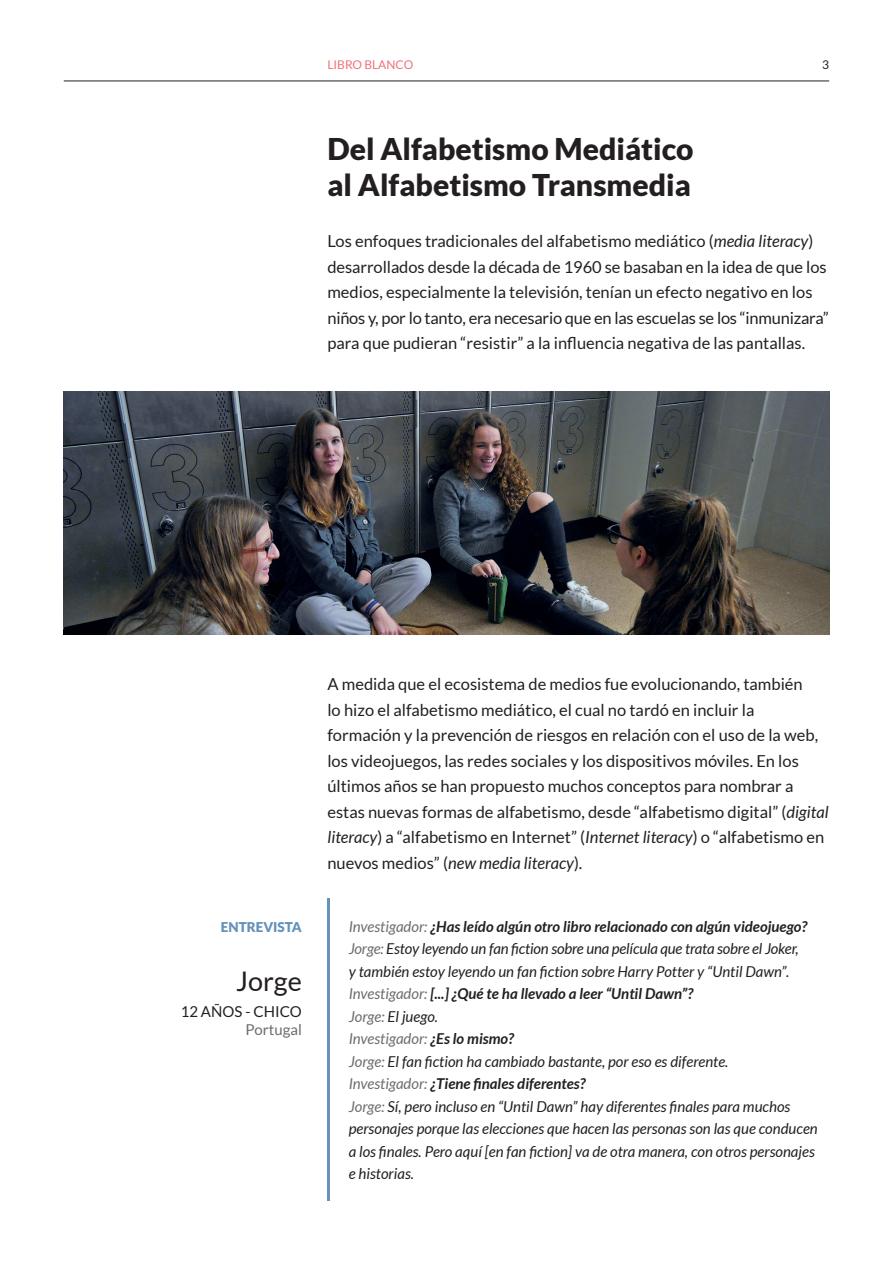
<style>
.page{position:relative;width:893px;height:1263px;background:#fff}
.page>*{position:absolute;margin:0;border:0;box-sizing:border-box;transform-origin:0 0}
.testo{font:900 30px "Lato";color:#231f20}
.testo-2{font:27px "Lato";color:#231f20}
.titoli{font:16.5px/25.5px "Lato";color:#231f20}
.testo-3{font:italic 15px/22.5px "Lato";color:#231f20}
.testo-4{font:italic 700 15px "Lato";color:#231f20}
.testo-5{font:italic 15px "Lato";color:#6c6d70}
.testo-6{font:15px "Lato";color:#231f20}
.testo-7{font:15px "Lato";color:#6c6d70}
.testo-8{font:900 13.5px "Lato";color:#6592ba}
.t1{font:12px "Lato";color:#f17079}
.t2{font:12px "Lato";color:#231f20}
.s1{font-style:italic}
.s2{font-weight:400;color:#6c6d70}
.s3{color:#6c6d70}
.s4{font-weight:700;color:#231f20}
</style>
<div class="page">
<hr style="left:64px;top:81px;width:765px;height:1px;background:#231f20">
<img style="left:64px;top:392px;width:765px;height:242px">
<hr style="left:327px;top:898px;width:3px;height:302px;background:#6592ba">
<p class="t1" style="left:327px;top:58px;width:87px">LIBRO BLANCO</p>
<p class="t2" style="left:822px;top:58px;width:8px">3</p>
<p class="testo" style="left:327px;top:132px;width:368px">Del Alfabetismo Mediático</p>
<p class="testo" style="left:327px;top:168px;width:365px">al Alfabetismo Transmedia</p>
<p class="titoli" style="left:327px;top:228px;width:503px">Los enfoques tradicionales del alfabetismo mediático (<span class="s1">media literacy</span>) desarrollados desde la década de 1960 se basaban en la idea de que los medios, especialmente la televisión, tenían un efecto negativo en los niños y, por lo tanto, era necesario que en las escuelas se los “inmunizara” para que pudieran “resistir” a la influencia negativa de las pantallas.</p>
<p class="testo-8" style="left:221px;top:919px;width:83px">ENTREVISTA</p>
<p class="testo-2" style="left:236px;top:966px;width:67px">Jorge</p>
<p class="testo-6" style="left:181px;top:1004px;width:123px">12 AÑOS - CHICO</p>
<p class="testo-7" style="left:246px;top:1022px;width:58px">Portugal</p>
<p class="titoli" style="left:327px;top:671px;width:503px">A medida que el ecosistema de medios fue evolucionando, también<br>lo hizo el alfabetismo mediático, el cual no tardó en incluir la formación y la prevención de riesgos en relación con el uso de la web, los videojuegos, las redes sociales y los dispositivos móviles. En los últimos años se han propuesto muchos conceptos para nombrar a estas nuevas formas de alfabetismo, desde “alfabetismo digital” (<span class="s1">digital literacy</span>) a “alfabetismo en Internet” (<span class="s1">Internet literacy</span>) o “alfabetismo en nuevos medios” (<span class="s1">new media literacy</span>).</p>
<p class="testo-4" style="left:349px;top:917px;width:460px"><span class="s2">Investigador:</span> ¿Has leído algún otro libro relacionado con algún videojuego?</p>
<p class="testo-3" style="left:349px;top:938px;width:452px"><span class="s3">Jorge:</span> Estoy leyendo un fan fiction sobre una película que trata sobre el Joker,</p>
<p class="testo-3" style="left:349px;top:960px;width:442px">y también estoy leyendo un fan fiction sobre Harry Potter y “Until Dawn”.</p>
<p class="testo-4" style="left:349px;top:985px;width:346px"><span class="s2">Investigador:</span> [...] ¿Qué te ha llevado a leer “Until Dawn”?</p>
<p class="testo-3" style="left:349px;top:1005px;width:91px"><span class="s3">Jorge:</span> El juego.</p>
<p class="testo-5" style="left:349px;top:1030px;width:167px">Investigador: <span class="s4">¿Es lo mismo?</span></p>
<p class="testo-3" style="left:349px;top:1050px;width:381px"><span class="s3">Jorge:</span> El fan fiction ha cambiado bastante, por eso es diferente.</p>
<p class="testo-4" style="left:349px;top:1075px;width:238px"><span class="s2">Investigador:</span> ¿Tiene finales diferentes?</p>
<p class="testo-3" style="left:349px;top:1095px;width:471px"><span class="s3">Jorge:</span> Sí, pero incluso en “Until Dawn” hay diferentes finales para muchos personajes porque las elecciones que hacen las personas son las que conducen</p>
<p class="testo-3" style="left:349px;top:1140px;width:468px">a los finales. Pero aquí [en fan fiction] va de otra manera, con otros personajes</p>
<p class="testo-3" style="left:349px;top:1163px;width:67px">e historias.</p>
</div>
